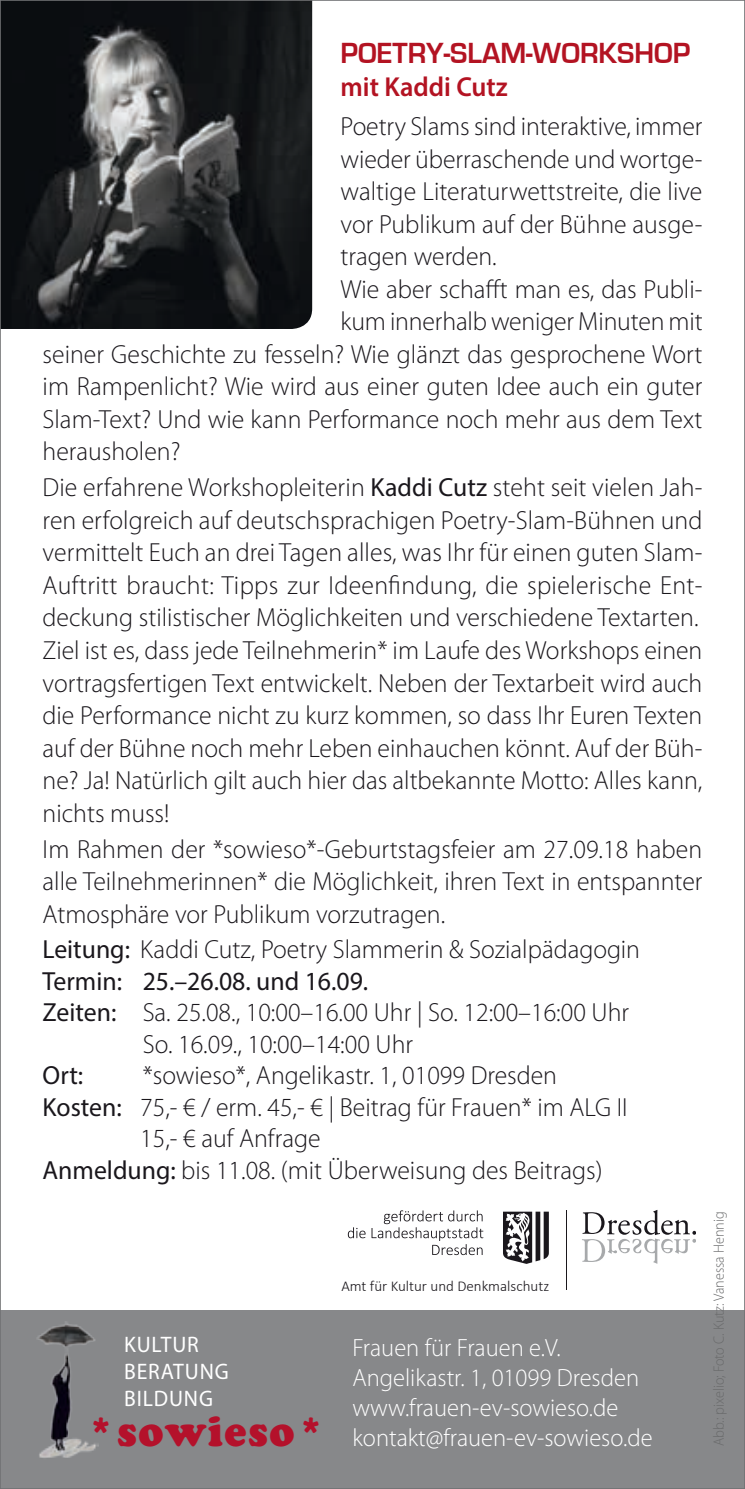
<style>
.page{position:relative;width:745px;height:1489px;background:#fff}
.page>*{position:absolute;margin:0;border:0;box-sizing:border-box;transform-origin:0 0}
.t1{font:42.5px "Cooper Black Std";letter-spacing:.04em;color:#b4112b;scale:.93 1}
.t2{font:700 30px "Eurostile";color:#b31322;scale:.96 1}
.t3{font:600 27.5px "Myriad Pro";color:#b31322;scale:.96 1}
.t4{font:300 26.25px/32.5px "Myriad Pro";color:#1a171c}
.t5{font:26.25px "Myriad Pro";color:#1a171c}
.t6{font:300 25px/30px "Myriad Pro";color:#fff}
.t7{font:22.5px/27px "Myriad Pro";letter-spacing:.04em;color:#fff;scale:.96 1}
.t8{font:300 15px "Myriad Pro";color:#696a6b;scale:.94 1}
.t9{font:300 15px "Calibri";color:#1a171c}
.s1{font-weight:400}
.s2{font-size:40px}
</style>
<div class="page">
<img style="left:2px;top:2px;width:310px;height:327px">
<div style="left:0;top:1310px;width:744px;height:178px;background:#87888a"></div>
<img style="left:37px;top:1321px;width:62px;height:137px">
<svg style="left:347px;top:1210px;width:136px;height:44px"></svg>
<svg style="left:503px;top:1211px;width:45px;height:52px"></svg>
<svg style="left:582px;top:1210px;width:113px;height:53px"></svg>
<hr style="left:566px;top:1209px;width:1px;height:80px;background:#1a171c">
<p class="t2" style="left:340px;top:36px;width:366px">POETRY-SLAM-WORKSHOP</p>
<p class="t3" style="left:340px;top:69px;width:175px">mit Kaddi Cutz</p>
<p class="t4" style="left:340px;top:110px;width:363px">Poetry Slams sind interaktive, immer</p>
<p class="t4" style="left:340px;top:142px;width:363px">wieder überraschende und wortge-</p>
<p class="t4" style="left:340px;top:175px;width:363px">waltige Literaturwettstreite, die live</p>
<p class="t4" style="left:340px;top:207px;width:363px">vor Publikum auf der Bühne ausge-</p>
<p class="t4" style="left:340px;top:240px;width:158px">tragen werden.</p>
<p class="t4" style="left:340px;top:272px;width:363px">Wie aber schafft man es, das Publi-</p>
<p class="t4" style="left:340px;top:305px;width:363px">kum innerhalb weniger Minuten mit</p>
<p class="t4" style="left:43px;top:337px;width:661px">seiner Geschichte zu fesseln? Wie glänzt das gesprochene Wort</p>
<p class="t4" style="left:43px;top:370px;width:661px">im Rampenlicht? Wie wird aus einer guten Idee auch ein guter</p>
<p class="t4" style="left:43px;top:402px;width:661px">Slam-Text? Und wie kann Performance noch mehr aus dem Text</p>
<p class="t4" style="left:43px;top:435px;width:139px">herausholen?</p>
<p class="t4" style="left:43px;top:471px;width:661px">Die erfahrene Workshopleiterin <span class="s1">Kaddi Cutz</span> steht seit vielen Jah&shy;ren erfolgreich auf deutschsprachigen Poetry-Slam-Bühnen und vermittelt Euch an drei Tagen alles, was Ihr für einen guten Slam-Auftritt braucht: Tipps zur Ideenfindung, die spielerische Ent&shy;deckung stilistischer Möglichkeiten und verschiedene Textarten.<br>Ziel ist es, dass jede Teilnehmerin* im Laufe des Workshops einen vortragsfertigen Text entwickelt. Neben der Textarbeit wird auch die Performance nicht zu kurz kommen, so dass Ihr Euren Texten auf der Bühne noch mehr Leben einhauchen könnt. Auf der Büh&shy;ne? Ja! Natürlich gilt auch hier das altbekannte Motto: Alles kann, nichts muss!</p>
<p class="t4" style="left:43px;top:832px;width:661px;text-align:justify">Im Rahmen der *sowieso*-Geburtstagsfeier am 27.09.18 haben alle Teilnehmerinnen* die Möglichkeit, ihren Text in entspannter Atmosphäre vor Publikum vorzutragen.</p>
<p class="t4" style="left:43px;top:933px;width:598px"><span class="s1">Leitung:</span> Kaddi Cutz, Poetry Slammerin &amp; Sozialpädagogin</p>
<p class="t5" style="left:43px;top:964px;width:327px">Termin: 25.–26.08. und 16.09.</p>
<p class="t4" style="left:43px;top:996px;width:587px"><span class="s1">Zeiten:</span> Sa. 25.08., 10:00–16.00 Uhr | So. 12:00–16:00 Uhr</p>
<p class="t4" style="left:143px;top:1027px;width:272px">So. 16.09., 10:00–14:00 Uhr</p>
<p class="t5" style="left:43px;top:1059px;width:42px">Ort:</p>
<p class="t4" style="left:143px;top:1059px;width:415px">*sowieso*, Angelikastr. 1, 01099 Dresden</p>
<p class="t4" style="left:43px;top:1090px;width:586px"><span class="s1">Kosten:</span> 75,- € / erm. 45,- € | Beitrag für Frauen* im ALG II</p>
<p class="t4" style="left:140px;top:1122px;width:182px">15,- € auf Anfrage</p>
<p class="t4" style="left:43px;top:1153px;width:561px"><span class="s1">Anmeldung:</span> bis 11.08. (mit Überweisung des Beitrags)</p>
<p class="t7" style="left:124px;top:1330px;width:110px">KULTUR<br>BERATUNG<br>BILDUNG</p>
<h1 class="t1" style="left:86px;top:1404px;width:258px"><span class="s2">*</span>sowieso<span class="s2">*</span></h1>
<p class="t9" style="left:341px;top:1276px;width:209px">Amt für Kultur und Denkmalschutz</p>
<p class="t6" style="left:352px;top:1332px;width:301px">Frauen für Frauen e.V.<br>Angelikastr. 1, 01099 Dresden www.frauen-ev-sowieso.de kontakt@frauen-ev-sowieso.de</p>
<p class="t8" style="left:709px;top:1446px;width:251px;rotate:-90deg">Abb.: pixelio; Foto C. Kutz: Vanessa Hennig</p>
</div>
